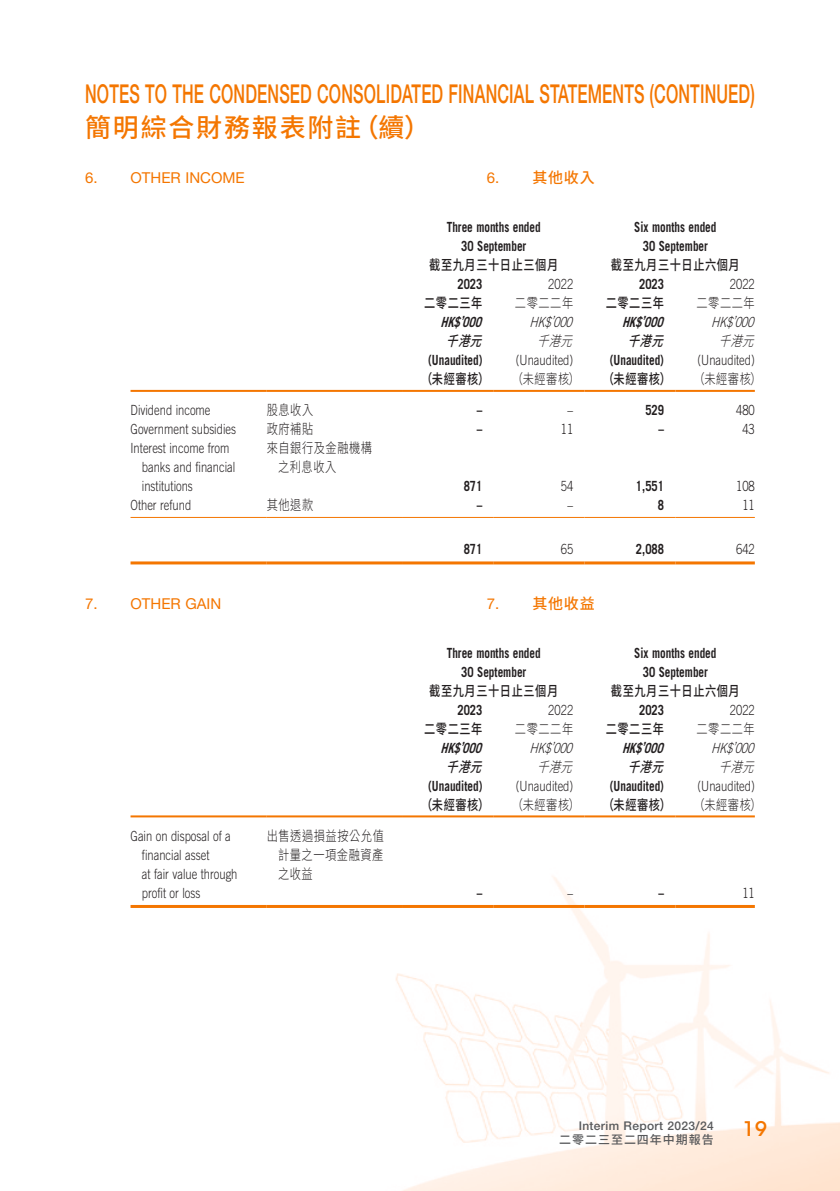
<style>
.page{position:relative;width:840px;height:1191px;background:#fff}
.page>*{position:absolute;margin:0;border:0;box-sizing:border-box;transform-origin:0 0}
.t1{font:500 26px "Helvetica Neue LT Std";letter-spacing:.01em;color:#f47600;scale:.62 1}
.t2{font:500 26px "Source Han Sans TC";letter-spacing:.07em;color:#f47600}
.t3{font:500 20px "ITC Avant Garde Std";color:#f47600}
.Notes_HD1{font:15px "Helvetica Neue LT Std";color:#f47600}
.C_Notes_HD1{font:500 15px "Source Han Sans TC";letter-spacing:.05em;color:#f47600}
.Notes{font:300 14px/19px "Trade Gothic LT Std";color:#231f20;scale:.8 1}
.Notes-2{font:700 14px "Trade Gothic LT Std";color:#231f20;scale:.8 1}
.Notes-3{font:300 14px/19px "Source Han Sans TC";letter-spacing:.05em;color:#231f20;scale:.8 1}
.Notes-4{font:500 14px "Source Han Sans TC";letter-spacing:.05em;color:#231f20;scale:.8 1}
.Notes-5{font:italic 700 14px "Trade Gothic LT Std";color:#231f20;scale:.8 1}
.Notes-6{font:italic 300 14px "Trade Gothic LT Std";color:#231f20;scale:.8 1}
.Notes-7{font:italic 500 14px "Source Han Sans TC";color:#231f20;scale:.8 1}
.Notes-8{font:italic 300 14px "Source Han Sans TC";color:#231f20;scale:.8 1}
.t4{font:500 12px "Helvetica Neue LT Std";letter-spacing:.03em;color:#57585a}
.t5{font:500 12px "Source Han Sans TC";letter-spacing:.08em;color:#57585a}
.s1{font-family:"Helvetica Neue LT Std";font-weight:400}
</style>
<div class="page">
<img style="left:395px;top:876px;width:444px;height:315px">
<hr style="left:130px;top:390px;width:136px;height:2px;background:#f47600">
<hr style="left:266px;top:390px;width:137px;height:2px;background:#f47600">
<hr style="left:403px;top:390px;width:90px;height:2px;background:#f47600">
<hr style="left:493px;top:390px;width:91px;height:2px;background:#f47600">
<hr style="left:584px;top:390px;width:91px;height:2px;background:#f47600">
<hr style="left:675px;top:390px;width:79px;height:2px;background:#f47600">
<hr style="left:130px;top:517px;width:136px;height:1px;background:#f47600">
<hr style="left:266px;top:517px;width:137px;height:1px;background:#f47600">
<hr style="left:403px;top:517px;width:90px;height:1px;background:#f47600">
<hr style="left:493px;top:517px;width:91px;height:1px;background:#f47600">
<hr style="left:584px;top:517px;width:91px;height:1px;background:#f47600">
<hr style="left:675px;top:517px;width:79px;height:1px;background:#f47600">
<hr style="left:130px;top:561px;width:136px;height:3px;background:#f47600">
<hr style="left:266px;top:561px;width:137px;height:3px;background:#f47600">
<hr style="left:403px;top:561px;width:90px;height:3px;background:#f47600">
<hr style="left:493px;top:561px;width:91px;height:3px;background:#f47600">
<hr style="left:584px;top:561px;width:91px;height:3px;background:#f47600">
<hr style="left:675px;top:561px;width:79px;height:3px;background:#f47600">
<hr style="left:130px;top:815px;width:136px;height:2px;background:#f47600">
<hr style="left:266px;top:815px;width:137px;height:2px;background:#f47600">
<hr style="left:403px;top:815px;width:90px;height:2px;background:#f47600">
<hr style="left:493px;top:815px;width:91px;height:2px;background:#f47600">
<hr style="left:584px;top:815px;width:91px;height:2px;background:#f47600">
<hr style="left:675px;top:815px;width:79px;height:2px;background:#f47600">
<hr style="left:130px;top:905px;width:136px;height:3px;background:#f47600">
<hr style="left:266px;top:905px;width:137px;height:3px;background:#f47600">
<hr style="left:403px;top:905px;width:90px;height:3px;background:#f47600">
<hr style="left:493px;top:905px;width:91px;height:3px;background:#f47600">
<hr style="left:584px;top:905px;width:91px;height:3px;background:#f47600">
<hr style="left:675px;top:905px;width:79px;height:3px;background:#f47600">
<h1 class="t1" style="left:85px;top:78px;width:1081px">NOTES TO THE CONDENSED CONSOLIDATED FINANCIAL STATEMENTS (CONTINUED)</h1>
<h1 class="t2" style="left:85px;top:113px;width:346px">簡明綜合財務報表附註（續）</h1>
<p class="C_Notes_HD1" style="left:486px;top:169px;width:109px"><span class="s1">6.</span> 其他收入</p>
<p class="Notes_HD1" style="left:85px;top:169px;width:161px">6. OTHER INCOME</p>
<p class="Notes-2" style="left:446px;top:218px;width:119px">Three months ended</p>
<p class="Notes-2" style="left:461px;top:237px;width:83px">30 September</p>
<p class="Notes-2" style="left:634px;top:218px;width:104px">Six months ended</p>
<p class="Notes-2" style="left:642px;top:237px;width:83px">30 September</p>
<p class="Notes-4" style="left:429px;top:257px;width:163px">截至九月三十日止三個月</p>
<p class="Notes-4" style="left:610px;top:257px;width:162px">截至九月三十日止六個月</p>
<p class="Notes-2" style="left:457px;top:275px;width:33px">2023</p>
<p class="Notes" style="left:548px;top:274px;width:33px">2022</p>
<p class="Notes-2" style="left:638px;top:275px;width:33px">2023</p>
<p class="Notes" style="left:729px;top:274px;width:33px">2022</p>
<p class="Notes-4" style="left:424px;top:295px;width:74px">二零二三年</p>
<p class="Notes-3" style="left:514px;top:294px;width:74px">二零二二年</p>
<p class="Notes-4" style="left:605px;top:295px;width:74px">二零二三年</p>
<p class="Notes-3" style="left:696px;top:294px;width:74px">二零二二年</p>
<p class="Notes-5" style="left:440px;top:313px;width:58px">HK$’000</p>
<p class="Notes-6" style="left:529px;top:314px;width:60px">HK$’000</p>
<p class="Notes-5" style="left:621px;top:313px;width:58px">HK$’000</p>
<p class="Notes-6" style="left:710px;top:314px;width:60px">HK$’000</p>
<p class="Notes-7" style="left:446px;top:333px;width:58px">千港元</p>
<p class="Notes-8" style="left:536px;top:333px;width:58px">千港元</p>
<p class="Notes-7" style="left:627px;top:333px;width:58px">千港元</p>
<p class="Notes-8" style="left:718px;top:333px;width:58px">千港元</p>
<p class="Notes-2" style="left:428px;top:351px;width:69px">(Unaudited)</p>
<p class="Notes" style="left:515px;top:350px;width:73px">(Unaudited)</p>
<p class="Notes-2" style="left:609px;top:351px;width:69px">(Unaudited)</p>
<p class="Notes" style="left:697px;top:350px;width:73px">(Unaudited)</p>
<p class="Notes-4" style="left:421px;top:371px;width:87px">（未經審核）</p>
<p class="Notes-3" style="left:511px;top:370px;width:87px">（未經審核）</p>
<p class="Notes-4" style="left:602px;top:371px;width:87px">（未經審核）</p>
<p class="Notes-3" style="left:693px;top:370px;width:87px">（未經審核）</p>
<p class="Notes" style="left:130px;top:400px;width:101px">Dividend income</p>
<p class="Notes-3" style="left:266px;top:401px;width:60px">股息收入</p>
<p class="Notes-2" style="left:476px;top:401px;width:8px">–</p>
<p class="Notes" style="left:567px;top:400px;width:8px">–</p>
<p class="Notes-2" style="left:645px;top:401px;width:25px">529</p>
<p class="Notes" style="left:735px;top:400px;width:25px">480</p>
<p class="Notes" style="left:130px;top:419px;width:133px">Government subsidies</p>
<p class="Notes-3" style="left:266px;top:420px;width:60px">政府補貼</p>
<p class="Notes-2" style="left:476px;top:420px;width:8px">–</p>
<p class="Notes" style="left:560px;top:419px;width:17px">11</p>
<p class="Notes-2" style="left:658px;top:420px;width:8px">–</p>
<p class="Notes" style="left:742px;top:419px;width:17px">43</p>
<p class="Notes" style="left:142px;top:438px;width:118px;text-indent:-11px">Interest income from banks and financial institutions</p>
<p class="Notes-3" style="left:278px;top:439px;width:119px;text-indent:-11px">來自銀行及金融機構之利息收入</p>
<p class="Notes-2" style="left:463px;top:477px;width:25px">871</p>
<p class="Notes" style="left:560px;top:476px;width:17px">54</p>
<p class="Notes-2" style="left:635px;top:477px;width:37px">1,551</p>
<p class="Notes" style="left:735px;top:476px;width:25px">108</p>
<p class="Notes" style="left:130px;top:495px;width:77px">Other refund</p>
<p class="Notes-3" style="left:266px;top:496px;width:60px">其他退款</p>
<p class="Notes-2" style="left:476px;top:496px;width:8px">–</p>
<p class="Notes" style="left:567px;top:495px;width:8px">–</p>
<p class="Notes-2" style="left:657px;top:496px;width:9px">8</p>
<p class="Notes" style="left:742px;top:495px;width:17px">11</p>
<p class="Notes-2" style="left:463px;top:540px;width:25px">871</p>
<p class="Notes" style="left:560px;top:539px;width:17px">65</p>
<p class="Notes-2" style="left:635px;top:540px;width:37px">2,088</p>
<p class="Notes" style="left:735px;top:539px;width:25px">642</p>
<p class="Notes_HD1" style="left:85px;top:594px;width:138px">7. OTHER GAIN</p>
<p class="Notes" style="left:142px;top:826px;width:121px;text-indent:-11px">Gain on disposal of a financial asset<br>at fair value through profit or loss</p>
<p class="Notes-3" style="left:278px;top:826px;width:134px;text-align:justify;text-indent:-11px">出售透過損益按公允值計量之一項金融資產之收益</p>
<p class="C_Notes_HD1" style="left:486px;top:595px;width:109px"><span class="s1">7.</span> 其他收益</p>
<p class="Notes-2" style="left:446px;top:644px;width:119px">Three months ended</p>
<p class="Notes-2" style="left:461px;top:663px;width:83px">30 September</p>
<p class="Notes-2" style="left:634px;top:644px;width:104px">Six months ended</p>
<p class="Notes-2" style="left:642px;top:663px;width:83px">30 September</p>
<p class="Notes-4" style="left:429px;top:682px;width:163px">截至九月三十日止三個月</p>
<p class="Notes-4" style="left:610px;top:682px;width:162px">截至九月三十日止六個月</p>
<p class="Notes-2" style="left:457px;top:701px;width:33px">2023</p>
<p class="Notes" style="left:548px;top:700px;width:33px">2022</p>
<p class="Notes-2" style="left:638px;top:701px;width:33px">2023</p>
<p class="Notes" style="left:729px;top:700px;width:33px">2022</p>
<p class="Notes-4" style="left:424px;top:720px;width:74px">二零二三年</p>
<p class="Notes-3" style="left:514px;top:719px;width:74px">二零二二年</p>
<p class="Notes-4" style="left:605px;top:720px;width:74px">二零二三年</p>
<p class="Notes-3" style="left:696px;top:719px;width:74px">二零二二年</p>
<p class="Notes-5" style="left:440px;top:739px;width:58px">HK$’000</p>
<p class="Notes-6" style="left:529px;top:739px;width:60px">HK$’000</p>
<p class="Notes-5" style="left:621px;top:739px;width:58px">HK$’000</p>
<p class="Notes-6" style="left:710px;top:739px;width:60px">HK$’000</p>
<p class="Notes-7" style="left:446px;top:758px;width:58px">千港元</p>
<p class="Notes-8" style="left:536px;top:758px;width:58px">千港元</p>
<p class="Notes-7" style="left:627px;top:758px;width:58px">千港元</p>
<p class="Notes-8" style="left:718px;top:758px;width:58px">千港元</p>
<p class="Notes-2" style="left:428px;top:777px;width:69px">(Unaudited)</p>
<p class="Notes" style="left:515px;top:776px;width:73px">(Unaudited)</p>
<p class="Notes-2" style="left:609px;top:777px;width:69px">(Unaudited)</p>
<p class="Notes" style="left:697px;top:776px;width:73px">(Unaudited)</p>
<p class="Notes-4" style="left:421px;top:796px;width:87px">（未經審核）</p>
<p class="Notes-3" style="left:511px;top:795px;width:87px">（未經審核）</p>
<p class="Notes-4" style="left:602px;top:796px;width:87px">（未經審核）</p>
<p class="Notes-3" style="left:693px;top:795px;width:87px">（未經審核）</p>
<p class="Notes-2" style="left:476px;top:884px;width:8px">–</p>
<p class="Notes" style="left:567px;top:883px;width:8px">–</p>
<p class="Notes-2" style="left:658px;top:884px;width:8px">–</p>
<p class="Notes" style="left:742px;top:883px;width:17px">11</p>
<p class="t4" style="left:578px;top:1118px;width:136px">Interim Report 2023/24</p>
<p class="t5" style="left:559px;top:1132px;width:156px">二零二三至二四年中期報告</p>
<h2 class="t3" style="left:742px;top:1116px;width:26px">19</h2>
</div>
